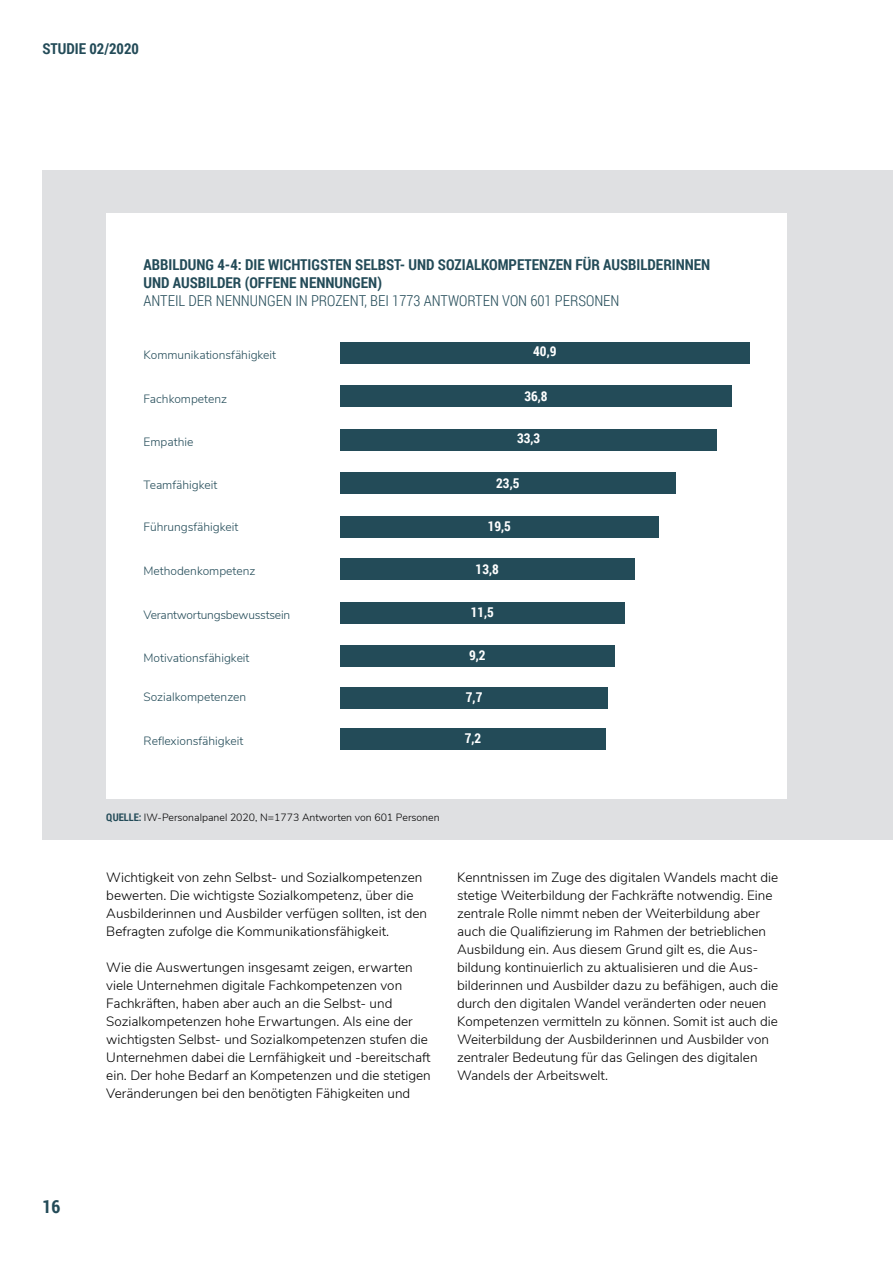
<style>
.page{position:relative;width:893px;height:1263px;background:#fff}
.page>*{position:absolute;margin:0;border:0;box-sizing:border-box;transform-origin:0 0}
.t1{font:700 18px "Roboto Condensed";color:#234b58}
.t2{font:700 15px/18px "Roboto Condensed";color:#234b58}
.t3{font:300 15px "Roboto Condensed";color:#234b58}
.t4{font:300 13.5px/18px "Nunito Sans";color:#000}
.t5{font:700 13.5px "Roboto Condensed";color:#fff}
.t6{font:300 12px "Nunito Sans";color:#234b58}
.t7{font:300 12px "Nunito Sans";letter-spacing:-.02em;color:#234b58}
.t8{font:300 10.5px "Nunito Sans";color:#000}
.s1{font-family:"Roboto Condensed";font-weight:700;color:#234b58}
</style>
<div class="page">
<div style="left:43px;top:170px;width:850px;height:670px;background:#dfe0e2"></div>
<div style="left:106px;top:213px;width:681px;height:586px;background:#fff"></div>
<div style="left:340px;top:558px;width:294px;height:22px;background:#234b58"></div>
<div style="left:340px;top:386px;width:392px;height:21px;background:#234b58"></div>
<div style="left:340px;top:473px;width:335px;height:21px;background:#234b58"></div>
<div style="left:340px;top:516px;width:318px;height:21px;background:#234b58"></div>
<div style="left:340px;top:602px;width:284px;height:21px;background:#234b58"></div>
<div style="left:340px;top:645px;width:275px;height:21px;background:#234b58"></div>
<div style="left:340px;top:687px;width:268px;height:21px;background:#234b58"></div>
<div style="left:340px;top:728px;width:266px;height:21px;background:#234b58"></div>
<div style="left:340px;top:342px;width:409px;height:22px;background:#234b58"></div>
<div style="left:340px;top:429px;width:377px;height:21px;background:#234b58"></div>
<p class="t2" style="left:43px;top:39px;width:98px">STUDIE 02/2020</p>
<p class="t2" style="left:144px;top:255px;width:568px">ABBILDUNG 4-4: DIE WICHTIGSTEN SELBST- UND SOZIALKOMPETENZEN FÜR AUSBILDERINNEN<br>UND AUSBILDER (OFFENE NENNUNGEN)</p>
<p class="t3" style="left:144px;top:290px;width:478px">ANTEIL DER NENNUNGEN IN PROZENT, BEI 1773 ANTWORTEN VON 601 PERSONEN</p>
<h1 class="t1" style="left:43px;top:1193px;width:19px">16</h1>
<p class="t6" style="left:144px;top:346px;width:134px">Kommunikationsfähigkeit</p>
<p class="t6" style="left:144px;top:390px;width:85px">Fachkompetenz</p>
<p class="t6" style="left:144px;top:433px;width:51px">Empathie</p>
<p class="t6" style="left:144px;top:476px;width:75px">Teamfähigkeit</p>
<p class="t6" style="left:144px;top:518px;width:96px">Führungsfähigkeit</p>
<p class="t6" style="left:144px;top:562px;width:113px">Methodenkompetenz</p>
<p class="t7" style="left:144px;top:606px;width:148px">Verantwortungsbewusstsein</p>
<p class="t6" style="left:144px;top:649px;width:108px">Motivationsfähigkeit</p>
<p class="t6" style="left:144px;top:688px;width:104px">Sozialkompetenzen</p>
<p class="t6" style="left:144px;top:732px;width:101px">Reflexionsfähigkeit</p>
<p class="t5" style="left:533px;top:342px;width:25px">40,9</p>
<p class="t5" style="left:524px;top:387px;width:25px">36,8</p>
<p class="t5" style="left:517px;top:429px;width:25px">33,3</p>
<p class="t5" style="left:496px;top:473px;width:25px">23,5</p>
<p class="t5" style="left:488px;top:517px;width:25px">19,5</p>
<p class="t5" style="left:476px;top:559px;width:25px">13,8</p>
<p class="t5" style="left:471px;top:603px;width:25px">11,5</p>
<p class="t5" style="left:469px;top:646px;width:18px">9,2</p>
<p class="t5" style="left:466px;top:688px;width:18px">7,7</p>
<p class="t5" style="left:465px;top:729px;width:18px">7,2</p>
<p class="t8" style="left:106px;top:810px;width:335px"><span class="s1">QUELLE:</span> IW-Personalpanel 2020, N=1773 Antworten von 601 Personen</p>
<p class="t4" style="left:106px;top:867px;width:322px">Wichtigkeit von zehn Selbst- und Sozialkompetenzen bewerten. Die wichtigste Sozialkompetenz, über die Ausbilderinnen und Ausbilder verfügen sollten, ist den Befragten zufolge die Kommunikationsfähigkeit.</p>
<p class="t4" style="left:106px;top:957px;width:326px">Wie die Auswertungen insgesamt zeigen, erwarten viele Unternehmen digitale Fachkompetenzen von Fachkräften, haben aber auch an die Selbst- und Sozialkompetenzen hohe Erwartungen. Als eine der wichtigsten Selbst- und Sozialkompetenzen stufen die Unternehmen dabei die Lernfähigkeit und -bereitschaft ein. Der hohe Bedarf an Kompetenzen und die stetigen Veränderungen bei den benötigten Fähigkeiten und</p>
<p class="t4" style="left:457px;top:867px;width:323px">Kenntnissen im Zuge des digitalen Wandels macht die stetige Weiterbildung der Fachkräfte notwendig. Eine zentrale Rolle nimmt neben der Weiterbildung aber auch die Qualifizierung im Rahmen der betrieblichen Ausbildung ein. Aus diesem Grund gilt es, die Aus&shy;bildung kontinuierlich zu aktualisieren und die Aus&shy;bilderinnen und Ausbilder dazu zu befähigen, auch die durch den digitalen Wandel veränderten oder neuen Kompetenzen vermitteln zu können. Somit ist auch die Weiterbildung der Ausbilderinnen und Ausbilder von zentraler Bedeutung für das Gelingen des digitalen Wandels der Arbeitswelt.</p>
</div>
